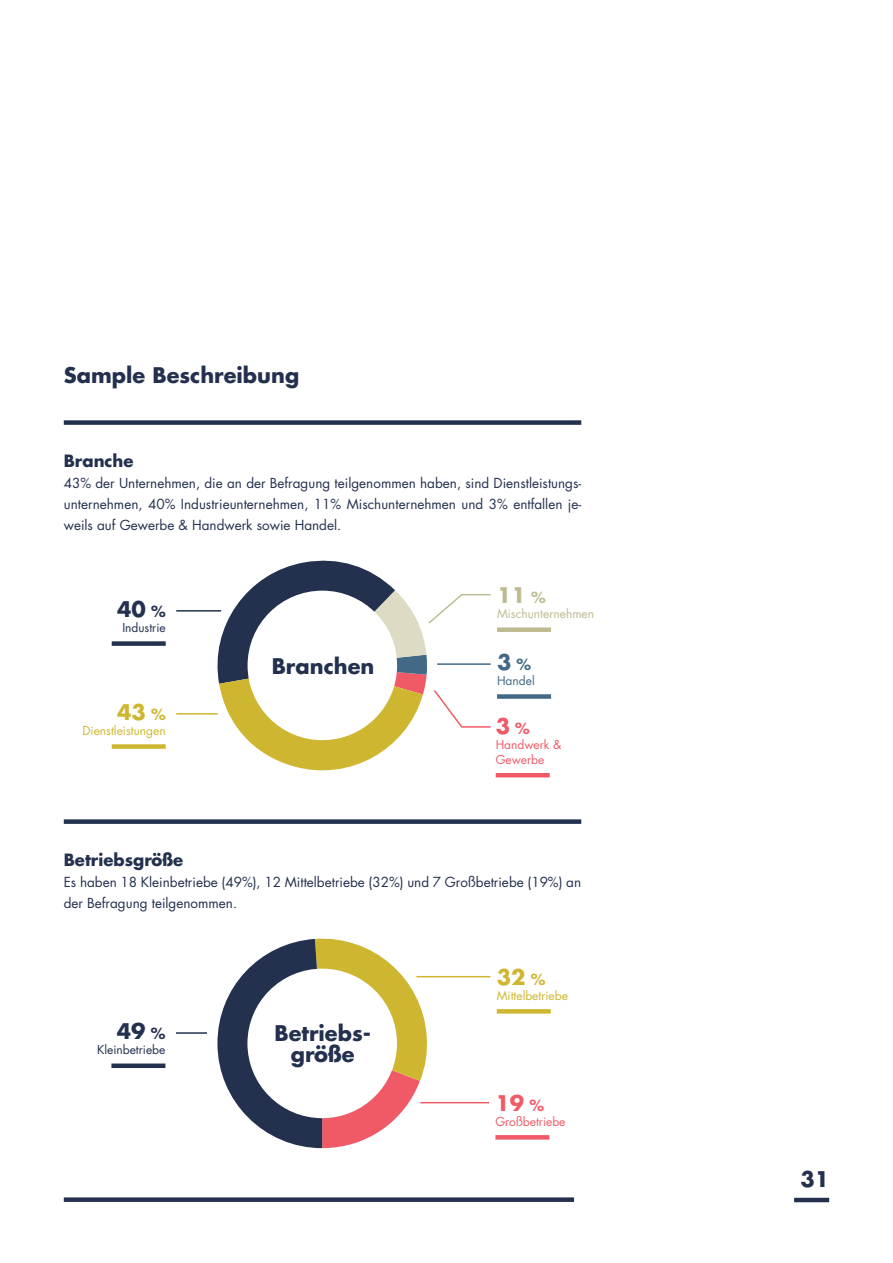
<style>
.page{position:relative;width:893px;height:1263px;background:#fff}
.page>*{position:absolute;margin:0;border:0;box-sizing:border-box;transform-origin:0 0}
.t1{font:700 21px/21px "Futura Std";color:#23304e;text-align:center}
.t2{font:700 21px "Futura Std";color:#ceb631}
.t3{font:700 21px "Futura Std";color:#f05a67}
.t4{font:700 21px "Futura Std";color:#bebb92}
.t5{font:700 21px "Futura Std";color:#426986}
.t6{font:700 16.5px "Futura Std";color:#23304e}
.t7{font:13.5px/21px "Futura Std";color:#23304e;text-align:justify}
.t8{font:12px "Futura Std";color:#ceb631}
.t9{font:12px/15px "Futura Std";color:#f05a67}
.t10{font:12px "Futura Std";color:#23304e}
.t11{font:12px "Futura Std";color:#bebb92}
.t12{font:12px "Futura Std";color:#426986}
.s1{font-size:15px}
</style>
<div class="page">
<hr style="left:794px;top:1198px;width:35px;height:4px;background:#23304e">
<div style="left:111px;top:1063px;width:54px;height:5px;background:#23304e"></div>
<hr style="left:176px;top:1032px;width:31px;height:2px;background:#23304e">
<svg style="left:497px;top:1009px;width:54px;height:4px"></svg>
<svg style="left:495px;top:1135px;width:54px;height:4px"></svg>
<hr style="left:416px;top:976px;width:74px;height:1px;background:#ceb631">
<hr style="left:420px;top:1102px;width:69px;height:1px;background:#f05a67">
<svg style="left:217px;top:938px;width:211px;height:210px"></svg>
<div style="left:247px;top:969px;width:150px;height:149px;background:#fff;border-radius:50%"></div>
<div style="left:112px;top:744px;width:54px;height:5px;background:#ceb631"></div>
<div style="left:112px;top:641px;width:54px;height:5px;background:#23304e"></div>
<hr style="left:176px;top:713px;width:42px;height:1px;background:#ceb631">
<hr style="left:176px;top:610px;width:45px;height:2px;background:#23304e">
<div style="left:497px;top:627px;width:54px;height:5px;background:#bebb92"></div>
<div style="left:497px;top:694px;width:54px;height:5px;background:#426986"></div>
<hr style="left:496px;top:773px;width:54px;height:4px;background:#f05a67">
<svg style="left:209px;top:560px;width:282px;height:211px"></svg>
<div style="left:248px;top:591px;width:149px;height:149px;background:#fff;border-radius:50%"></div>
<div style="left:64px;top:420px;width:517px;height:5px;background:#23304e"></div>
<div style="left:64px;top:819px;width:517px;height:5px;background:#23304e"></div>
<div style="left:64px;top:1197px;width:510px;height:5px;background:#23304e"></div>
<h1 class="t1" style="left:64px;top:364px;width:237px">Sample Beschreibung</h1>
<p class="t6" style="left:64px;top:450px;width:71px">Branche</p>
<p class="t7" style="left:64px;top:472px;width:519px">43% der Unternehmen, die an der Befragung teilgenommen haben, sind Dienstleistungs&shy;unternehmen, 40% Industrieunternehmen, 11% Mischunternehmen und 3% entfallen je&shy;weils auf Gewerbe &amp; Handwerk sowie Handel.</p>
<h1 class="t1" style="left:117px;top:598px;width:50px">40 <span class="s1">%</span></h1>
<p class="t10" style="left:122px;top:620px;width:45px">Industrie</p>
<h1 class="t2" style="left:117px;top:698px;width:50px">43 <span class="s1">%</span></h1>
<p class="t8" style="left:82px;top:723px;width:85px">Dienstleistungen</p>
<h1 class="t1" style="left:272px;top:655px;width:104px">Branchen</h1>
<h1 class="t4" style="left:497px;top:581px;width:50px">11 <span class="s1">%</span></h1>
<p class="t11" style="left:497px;top:606px;width:99px">Mischunternehmen</p>
<h1 class="t5" style="left:497px;top:648px;width:36px">3 <span class="s1">%</span></h1>
<p class="t12" style="left:497px;top:673px;width:39px">Handel</p>
<h1 class="t3" style="left:496px;top:712px;width:36px">3 <span class="s1">%</span></h1>
<p class="t9" style="left:496px;top:737px;width:67px">Handwerk &amp;<br>Gewerbe</p>
<p class="t6" style="left:64px;top:849px;width:121px">Betriebsgröße</p>
<p class="t7" style="left:64px;top:871px;width:519px">Es haben 18 Kleinbetriebe (49%), 12 Mittelbetriebe (32%) und 7 Großbetriebe (19%) an der Befragung teilgenommen.</p>
<h1 class="t1" style="left:117px;top:1020px;width:50px">49 <span class="s1">%</span></h1>
<p class="t10" style="left:97px;top:1042px;width:70px">Kleinbetriebe</p>
<h1 class="t1" style="left:274px;top:1022px;width:98px">Betriebs&shy;größe</h1>
<h1 class="t2" style="left:497px;top:963px;width:50px">32 <span class="s1">%</span></h1>
<p class="t8" style="left:497px;top:988px;width:73px">Mittelbetriebe</p>
<h1 class="t3" style="left:495px;top:1089px;width:50px">19 <span class="s1">%</span></h1>
<p class="t9" style="left:495px;top:1114px;width:72px">Großbetriebe</p>
<h1 class="t1" style="left:800px;top:1169px;width:30px">31</h1>
</div>
